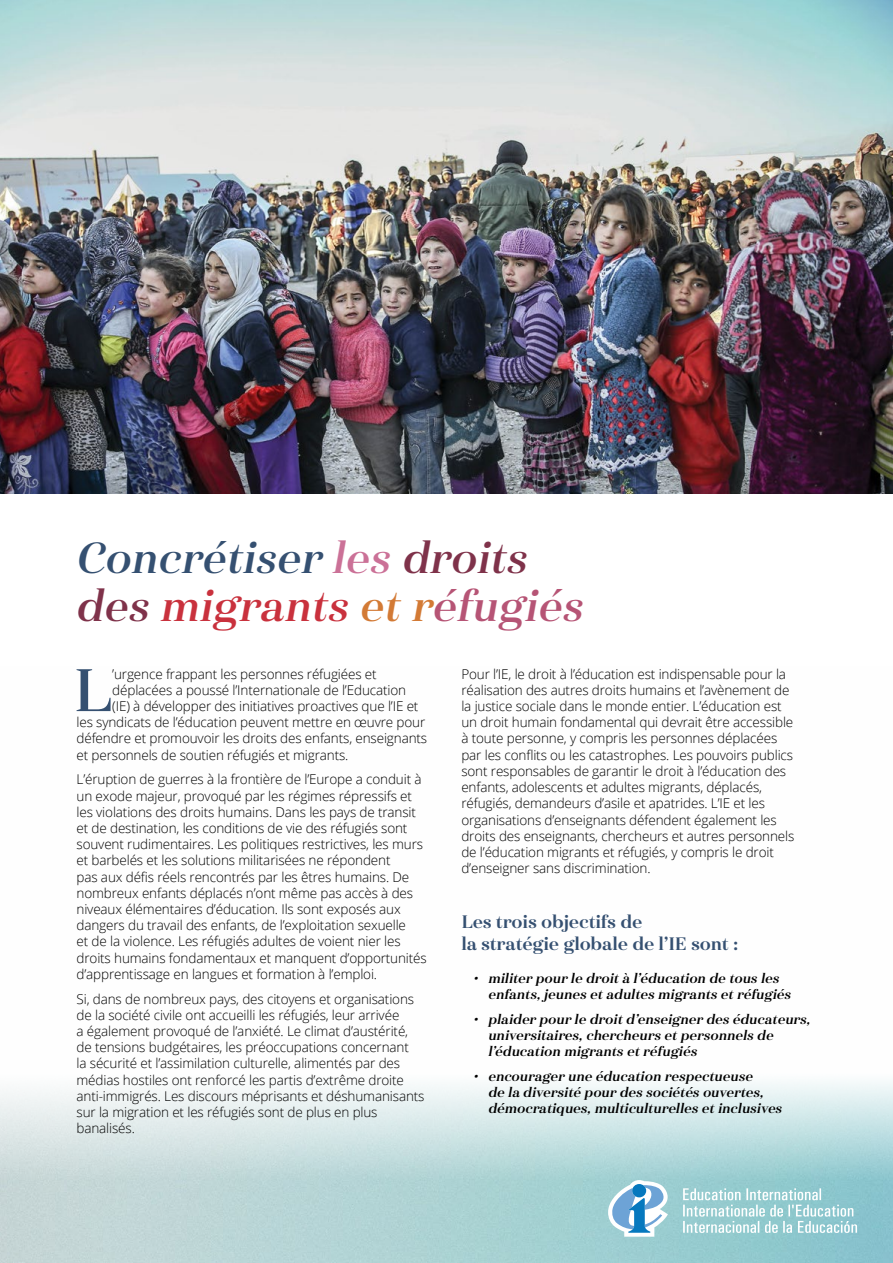
<style>
.page{position:relative;width:893px;height:1263px;background:#fff}
.page>*{position:absolute;margin:0;border:0;box-sizing:border-box;transform-origin:0 0}
.t1{font:500 expanded 59.85px "Haboro";color:#355071}
.t2{font:43.5px/48px "Haboro Nor Dem It";color:#355071}
.t3{font:18px/21.6px "Haboro Nor Bol";letter-spacing:-.01em;color:#355071}
.t4{font:300 13.5px/16.2px "Open Sans";letter-spacing:-.01em;color:#000}
.t5{font:13.5px/16.2px "Haboro Nor Bol It";color:#000}
.s1{color:#cb7197}
.s2{color:#7f324a}
.s3{color:#c9313d}
.s4{color:#d37a35}
.s5{color:#b65475}
</style>
<div class="page">
<img style="left:0;top:0;width:893px;height:493px">
<svg style="left:608px;top:1180px;width:60px;height:57px"></svg>
<svg style="left:683px;top:1188px;width:174px;height:45px;background:#abd5d9"></svg>
<h2 class="t2" style="left:77px;top:535px;width:509px">Concrétiser <span class="s1">les</span> <span class="s2">droits des</span> <span class="s3">migrants</span> <span class="s4">et r</span><span class="s5">éfugiés</span></h2>
<h1 class="t1" style="left:73px;top:651px;width:42px">L</h1>
<p class="t4" style="left:112px;top:665px;width:266px">’urgence frappant les personnes réfugiées et</p>
<p class="t4" style="left:112px;top:681px;width:295px">déplacées a poussé l’Internationale de l’Education</p>
<p class="t4" style="left:112px;top:698px;width:308px">(IE) à développer des initiatives proactives que l’IE et</p>
<p class="t4" style="left:77px;top:714px;width:350px">les syndicats de l’éducation peuvent mettre en œuvre pour</p>
<p class="t4" style="left:77px;top:730px;width:352px">défendre et promouvoir les droits des enfants, enseignants</p>
<p class="t4" style="left:77px;top:746px;width:273px">et personnels de soutien réfugiés et migrants.</p>
<p class="t4" style="left:77px;top:771px;width:352px">L’éruption de guerres à la frontière de l’Europe a conduit à un exode majeur, provoqué par les régimes répressifs et les violations des droits humains. Dans les pays de transit et de destination, les conditions de vie des réfugiés sont souvent rudimentaires. Les politiques restrictives, les murs et barbelés et les solutions militarisées ne répondent<br>pas aux défis réels rencontrés par les êtres humains. De nombreux enfants déplacés n’ont même pas accès à des niveaux élémentaires d’éducation. Ils sont exposés aux dangers du travail des enfants, de l’exploitation sexuelle<br>et de la violence. Les réfugiés adultes de voient nier les droits humains fondamentaux et manquent d’opportunités d’apprentissage en langues et formation à l’emploi.</p>
<p class="t4" style="left:77px;top:990px;width:349px">Si, dans de nombreux pays, des citoyens et organisations de la société civile ont accueilli les réfugiés, leur arrivée<br>a également provoqué de l’anxiété. Le climat d’austérité, de tensions budgétaires, les préoccupations concernant<br>la sécurité et l’assimilation culturelle, alimentés par des médias hostiles ont renforcé les partis d’extrême droite anti-immigrés. Les discours méprisants et déshumanisants sur la migration et les réfugiés sont de plus en plus banalisés.</p>
<p class="t4" style="left:461px;top:665px;width:335px">Pour l’IE, le droit à l’éducation est indispensable pour la réalisation des autres droits humains et l’avènement de la justice sociale dans le monde entier. L’éducation est un droit humain fondamental qui devrait être accessible à toute personne, y compris les personnes déplacées par les conflits ou les catastrophes. Les pouvoirs publics sont responsables de garantir le droit à l’éducation des enfants, adolescents et adultes migrants, déplacés, réfugiés, demandeurs d’asile et apatrides. L’IE et les organisations d’enseignants défendent également les droits des enseignants, chercheurs et autres personnels de l’éducation migrants et réfugiés, y compris le droit d’enseigner sans discrimination.</p>
<h3 class="t3" style="left:461px;top:911px;width:278px">Les trois objectifs de<br>la stratégie globale de l’IE sont :</h3>
<p class="t5" style="left:488px;top:970px;width:304px;text-indent:-15px">• militer pour le droit à l’éducation de tous les enfants, jeunes et adultes migrants et réfugiés</p>
<p class="t5" style="left:488px;top:1011px;width:324px;text-indent:-15px">• plaider pour le droit d’enseigner des éducateurs, universitaires, chercheurs et personnels de l’éducation migrants et réfugiés</p>
<p class="t5" style="left:488px;top:1068px;width:295px;text-indent:-15px">• encourager une éducation respectueuse<br>de la diversité pour des sociétés ouvertes, démocratiques, multiculturelles et inclusives</p>
</div>
